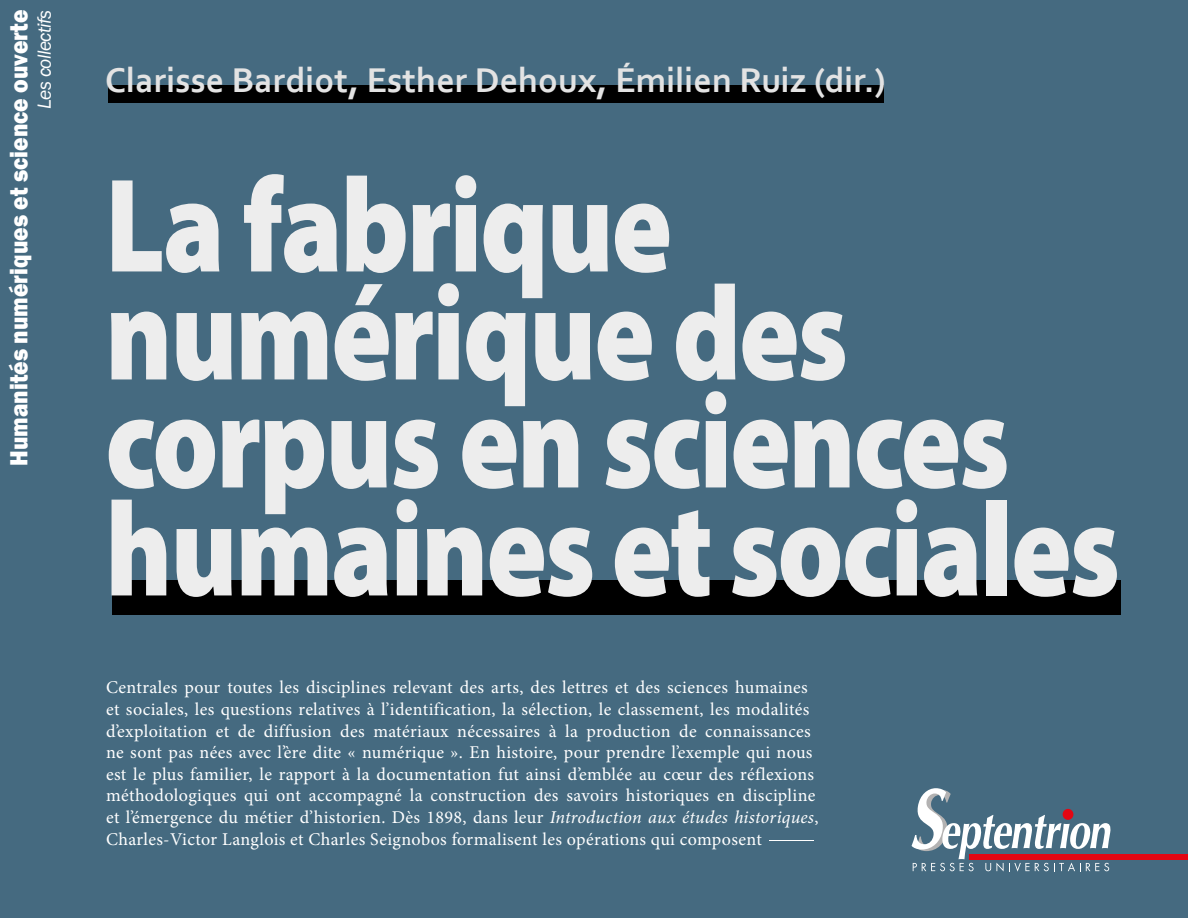
<style>
.page{position:relative;width:1188px;height:918px;background:#456a80}
.page>*{position:absolute;margin:0;border:0;box-sizing:border-box;transform-origin:0 0}
.t1{font:900 135px/108px "Myriad Pro";letter-spacing:-.02em;color:#ededed;scale:.83 1}
.t2{font:700 36px "Corbel";color:#e3e3e3}
.t3{font:800 25.5px "Franklin Gothic";color:#fff;scale:.9 1}
.t4{font:italic 19.5px "Franklin Gothic";letter-spacing:-.03em;color:#fff}
.t5{font:18px/21.6px "Minion Pro";letter-spacing:.02em;color:#fff}
.s1{font-style:italic}
</style>
<div class="page">
<div style="left:112px;top:580px;width:1008px;height:34px;background:#000"></div>
<div style="left:108px;top:86px;width:776px;height:17px;background:#000"></div>
<div style="left:969px;top:854px;width:219px;height:5px;background:#e30613"></div>
<svg style="left:912px;top:788px;width:199px;height:84px"></svg>
<h3 class="t3" style="left:4px;top:466px;width:508px;rotate:-90deg">Humanités numériques et science ouverte</h3>
<p class="t4" style="left:33px;top:109px;width:101px;rotate:-90deg">Les collectifs</p>
<h2 class="t2" style="left:105px;top:65px;width:782px">Clarisse Bardiot, Esther Dehoux, Émilien Ruiz (dir.)</h2>
<h1 class="t1" style="left:105px;top:167px;width:1224px">La fabrique numérique des corpus en sciences humaines et sociales</h1>
<p class="t5" style="left:106px;top:677px;width:714px">Centrales pour toutes les disciplines relevant des arts, des lettres et des sciences humaines et sociales, les questions relatives à l’identification, la sélection, le classement, les modalités d’exploitation et de diffusion des matériaux nécessaires à la production de connaissances ne sont pas nées avec l’ère dite « numérique ». En histoire, pour prendre l’exemple qui nous est le plus familier, le rapport à la documentation fut ainsi d’emblée au cœur des réflexions méthodologiques qui ont accompagné la construction des savoirs historiques en discipline et l’émergence du métier d’historien. Dès 1898, dans leur <span class="s1">Introduction aux études historiques</span>, Charles-Victor Langlois et Charles Seignobos formalisent les opérations qui composent —</p>
</div>
